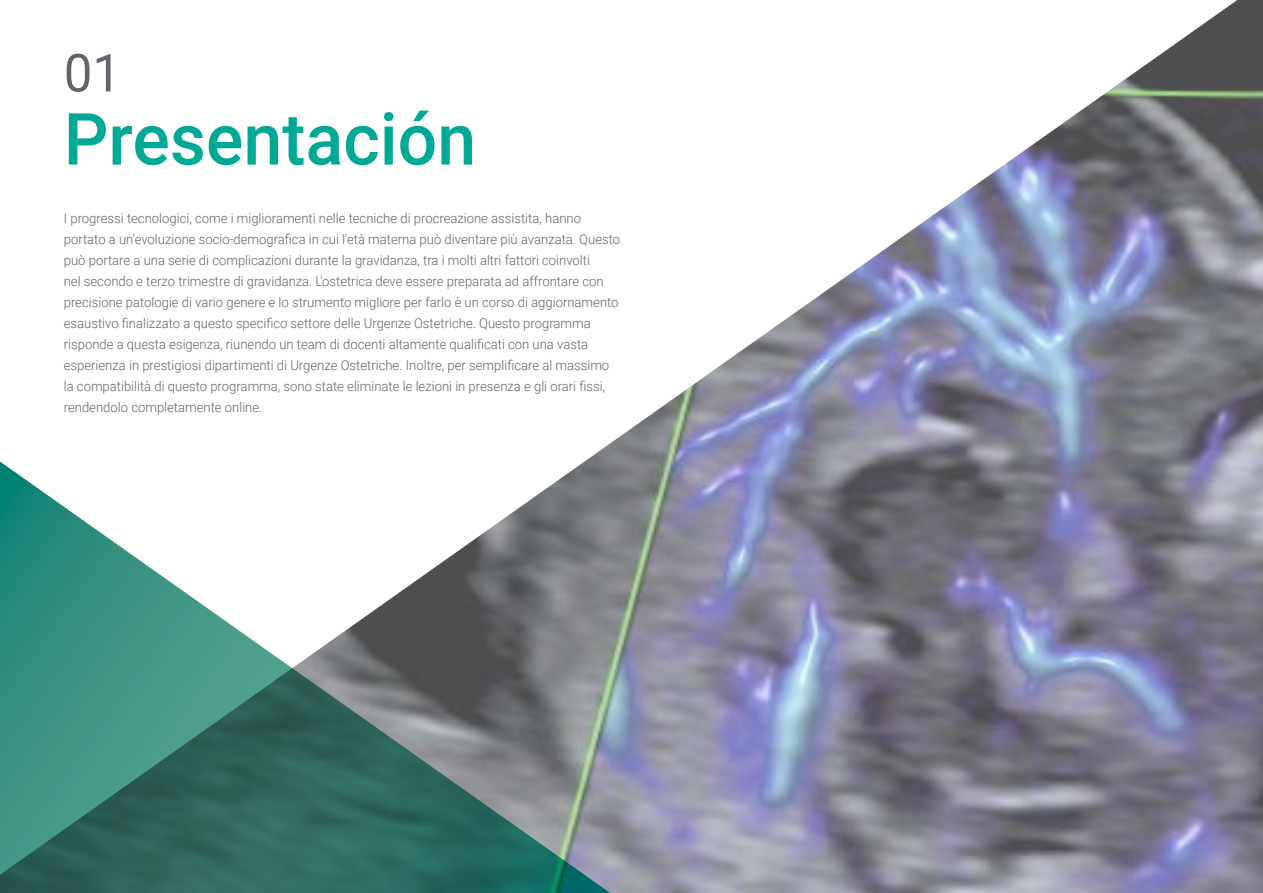
<style>
.page{position:relative;width:1263px;height:893px;background:#fff}
.page>*{position:absolute;margin:0;border:0;box-sizing:border-box;transform-origin:0 0}
.t1{font:500 72px "Roboto";color:#00a996}
.t2{font:52.5px "Roboto";color:#61646a}
.t3{font:300 13.5px/21px "Roboto";color:#61646a}
</style>
<div class="page">
<img style="left:606px;top:0;width:657px;height:893px">
<svg style="left:0;top:446px;width:640px;height:447px"></svg>
<h2 class="t2" style="left:64px;top:36px;width:59px">01</h2>
<h1 class="t1" style="left:64px;top:89px;width:414px">Presentación</h1>
<p class="t3" style="left:64px;top:207px;width:558px">I progressi tecnologici, come i miglioramenti nelle tecniche di procreazione assistita, hanno portato a un'evoluzione socio-demografica in cui l'età materna può diventare più avanzata. Questo può portare a una serie di complicazioni durante la gravidanza, tra i molti altri fattori coinvolti<br>nel secondo e terzo trimestre di gravidanza. L'ostetrica deve essere preparata ad affrontare con precisione patologie di vario genere e lo strumento migliore per farlo è un corso di aggiornamento esaustivo finalizzato a questo specifico settore delle Urgenze Ostetriche. Questo programma risponde a questa esigenza, riunendo un team di docenti altamente qualificati con una vasta esperienza in prestigiosi dipartimenti di Urgenze Ostetriche. Inoltre, per semplificare al massimo la compatibilità di questo programma, sono state eliminate le lezioni in presenza e gli orari fissi, rendendolo completamente online.</p>
</div>
